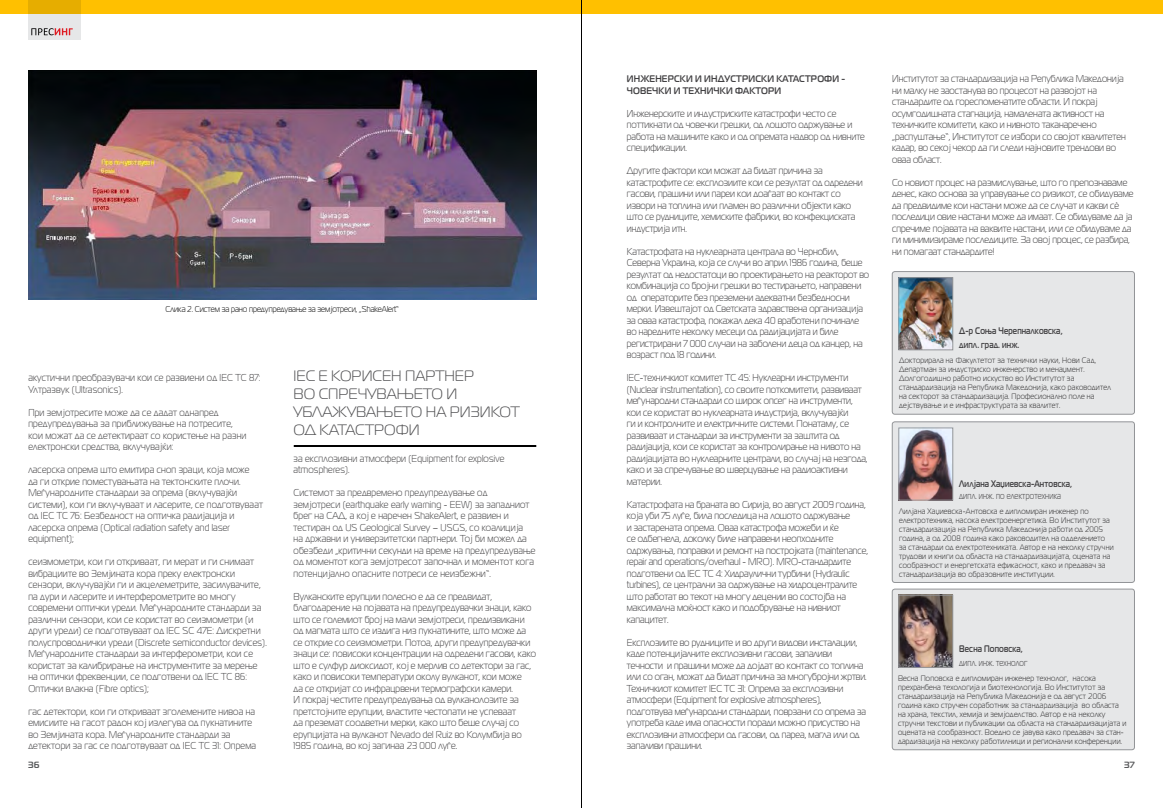
<style>
.page{position:relative;width:1163px;height:808px;background:#fff}
.page>*{position:absolute;margin:0;border:0;box-sizing:border-box;transform-origin:0 0}
.t1{font:15px/18px "ONE";color:#4d4d4f}
.t2{font:10px/11.5px "ONE";color:#414042;scale:.9 1}
.t3{font:10px/11.5px "ONE";letter-spacing:.02em;color:#414042;scale:.9 1}
.t4{font:700 9.5px/14.3px "ONE";letter-spacing:.02em;color:#414042;scale:.8 1}
.t5{font:700 9.5px/11.5px "ONE";letter-spacing:.02em;color:#414042;scale:.9 1}
.t6{font:9.5px "ONE";letter-spacing:.02em;color:#414042;scale:.8 1}
.t7{font:700 9px "ONE";color:#58595b}
.t8{font:8.5px "ONE";color:#000;scale:.9 1}
.t9{font:8px/9px "ONE";letter-spacing:.035em;color:#292829;scale:.9 1}
</style>
<div class="page">
<div style="left:892px;top:272px;width:242px;height:142px;background:#e6e7e8;border-radius:3px"></div>
<div style="left:891px;top:271px;width:243px;height:143px;border:1px solid #939598;border-radius:3px"></div>
<div style="left:892px;top:422px;width:242px;height:160px;background:#e6e7e8;border-radius:3px"></div>
<div style="left:891px;top:422px;width:243px;height:161px;border:1px solid #939598;border-radius:3px"></div>
<div style="left:892px;top:589px;width:242px;height:161px;background:#e6e7e8;border-radius:3px"></div>
<div style="left:891px;top:589px;width:243px;height:161px;border:1px solid #939598;border-radius:3px"></div>
<img style="left:900px;top:279px;width:50px;height:69px">
<div style="left:898px;top:277px;width:54px;height:73px;border:1px solid #939598"></div>
<img style="left:900px;top:430px;width:50px;height:68px">
<div style="left:898px;top:428px;width:54px;height:72px;border:1px solid #939598"></div>
<img style="left:900px;top:597px;width:50px;height:68px">
<div style="left:898px;top:595px;width:54px;height:72px;border:1px solid #939598"></div>
<img style="left:28px;top:71px;width:508px;height:229px">
<hr style="left:294px;top:445px;width:242px;height:2px;background:#000">
<div style="left:581px;top:0;width:581px;height:14px;background:#ffc000"></div>
<div style="left:0;top:0;width:581px;height:14px;background:#ffc000"></div>
<svg style="left:28px;top:0;width:53px;height:40px;background:#e5ce89"></svg>
<svg style="left:31px;top:28px;width:42px;height:7px"></svg>
<hr style="left:581px;top:0;width:1px;height:808px;background:#000">
<p class="t8" style="left:165px;top:305px;width:261px">Слика 2. Систем за рано предупредување за земјотреси, „ShakeAlert“</p>
<p class="t3" style="left:28px;top:372px;width:259px">акустични преобразувачи кои се развиени од IEC TC 87:<br>Ултразвук (Ultrasonics).</p>
<p class="t3" style="left:28px;top:406px;width:244px">При земјотресите може да се дадат однапред предупредувања за приближување на потресите, кои можат да се детектираат со користење на разни електронски средства, вклучувајќи:</p>
<p class="t3" style="left:28px;top:464px;width:262px">ласерска опрема што емитира сноп зраци, која може<br>да ги открие поместувањата на тектонските плочи.<br>Меѓународните стандарди за опрема (вклучувајќи системи), кои ги вклучуваат и ласерите, се подготвуваат од IEC TC 76: Безбедност на оптичка радијација и ласерска опрема (Optical radiation safety and laser equipment);</p>
<p class="t3" style="left:28px;top:556px;width:266px">сеизмометри, кои ги откриваат, ги мерат и ги снимаат вибрациите во Земјината кора преку електронски сензори, вклучувајќи ги и акцелеметрите, засилувачите, па дури и ласерите и интерферометрите во многу современи оптички уреди. Меѓународните стандарди за различни сензори, кои се користат во сеизмометри (и други уреди) се подготвуваат од IEC SC 47E: Дискретни полуспроводнички уреди (Discrete semiconductor devices).<br>Меѓународните стандарди за интерферометри, кои се користат за калибрирање на инструментите за мерење на оптички фреквенции, се подготвени од IEC TC 86:<br>Оптички влакна (Fibre optics);</p>
<p class="t3" style="left:28px;top:705px;width:254px">гас детектори, кои ги откриваат зголемените нивоа на емисиите на гасот радон кој излегува од пукнатините во Земјината кора. Меѓународните стандарди за детектори за гас се подготвуваат од IEC TC 31: Опрема</p>
<h1 class="t1" style="left:293px;top:367px;width:79px">IEC е корисен</h1>
<h1 class="t1" style="left:405px;top:367px;width:41px">партне</h1>
<h1 class="t1" style="left:464px;top:367px;width:12px">р</h1>
<h1 class="t1" style="left:293px;top:385px;width:178px">во сп речувањето и ублажувањето на ризик</h1>
<h1 class="t1" style="left:499px;top:403px;width:19px">от</h1>
<h1 class="t1" style="left:293px;top:421px;width:36px">од катаст</h1>
<h1 class="t1" style="left:374px;top:421px;width:44px">рофи</h1>
<p class="t3" style="left:293px;top:452px;width:236px">за експлозивни атмосфери (Equipment for explosive atmospheres).</p>
<p class="t3" style="left:293px;top:487px;width:270px">Системот за предвремено предупредување од земјотреси (earthquake early warning - EEW) за западниот брег на САД, а кој е наречен ShakeAlert, е развиен и тестиран од US Geological Survey – USGS, со коалиција<br>на државни и универзитетски партнери. Тој би можел да обезбеди „критични секунди на време на предупредување од моментот кога земјотресот започнал и моментот кога потенцијално опасните потреси се неизбежни“.</p>
<p class="t2" style="left:293px;top:590px;width:271px">Вулканските ерупции полесно е да се предвидат, благодарение на појавата на предупредувачки знаци, како што се големиот број на мали земјотреси, предизвикани од магмата што се издига низ пукнатините, што може да се открие со сеизмометри. Потоа, други предупредувачки знаци се: повисоки концентрации на одредени гасови, како што е сулфур диоксидот, кој е мерлив со детектори за гас, како и повисоки температури околу вулканот, кои може<br>да се откријат со инфрацрвени термографски камери.<br>И покрај честите предупредувања од вулканолозите за претстојните ерупции, властите честопати не успеваат<br>да преземат соодветни мерки, како што беше случај со ерупцијата на вулканот Nevado del Ruiz во Колумбија во 1985 година, во кој загинаа 23 000 луѓе.</p>
<p class="t5" style="left:626px;top:73px;width:244px">Инженерски и индустриски катастрофи - човечки и технички фактори</p>
<p class="t2" style="left:626px;top:107px;width:266px">Инженерските и индустриските катастрофи често се поттикнати од човечки грешки, од лошото одржување и работа на машините како и од опремата надвор од нивните спецификации.</p>
<p class="t2" style="left:626px;top:165px;width:263px">Другите фактори кои можат да бидат причина за катастрофите се: експлозиите кои се резултат од одредени гасови, прашини или пареи кои доаѓаат во контакт со извори на топлина или пламен во различни објекти како што се рудниците, хемиските фабрики, во конфекциската индустрија итн.</p>
<p class="t2" style="left:626px;top:245px;width:271px">Катастрофата на нуклеарната централа во Чернобил, Северна Украина, која се случи во април 1986 година, беше резултат од недостатоци во проектирањето на реакторот во комбинација со бројни грешки во тестирањето, направени од операторите без преземени адекватни безбедносни мерки. Извештајот од Светската здравствена организација за оваа катастрофа, покажал дека 40 вработени починале во наредните неколку месеци од радијацијата и биле регистрирани 7 000 случаи на заболени деца од канцер, на возраст под 18 години.</p>
<p class="t2" style="left:626px;top:372px;width:269px">IEC-техничкиот комитет TC 45: Нуклеарни инструменти (Nuclear instrumentation), со своите поткомитети, развиваат меѓународни стандарди со широк опсег на инструменти, кои се користат во нуклеарната индустрија, вклучувајќи<br>ги и контролните и електричните системи. Понатаму, се развиваат и стандарди за инструменти за заштита од радијација, кои се користат за контролирање на нивото на радијацијата во нуклеарните централи, во случај на незгода, како и за спречување во шверцување на радиоактивни материи.</p>
<p class="t2" style="left:626px;top:498px;width:270px">Катастрофата на браната во Сирија, во август 2009 година, која уби 75 луѓе, била последица на лошото одржување<br>и застарената опрема. Оваа катастрофа можеби и ќе<br>се одбегнела, доколку биле направени неопходните одржувања, поправки и ремонт на постројката (maintenance, repair and operations/overhaul - MRO). MRO-стандардите подготвени од IEC TC 4: Хидраулични турбини (Hydraulic turbines), се централни за одржување на хидроцентралите што работат во текот на многу децении во состојба на максимална моќност како и подобрување на нивниот капацитет.</p>
<p class="t2" style="left:626px;top:636px;width:268px">Експлозиите во рудниците и во други видови инсталации, каде потенцијалните експлозивни гасови, запаливи течности и прашини може да дојдат во контакт со топлина или со оган, можат да бидат причина за многубројни жртви.<br>Техничкиот комитет IEC TC 31: Опрема за експлозивни атмосфери (Equipment for explosive atmospheres), подготвува меѓународни стандарди, поврзани со опрема за употреба каде има опасности поради можно присуство на експлозивни атмосфери од гасови, од пареа, магла или од запаливи прашини.</p>
<p class="t2" style="left:891px;top:73px;width:261px">Институтот за стандардизација на Република Македонија ни малку не заостанува во процесот на развојот на стандардите од гореспоменатите области. И покрај осумгодишната стагнација, намалената активност на техничките комитети, како и нивното таканаречено „распуштање“, Институтот се избори со својот квалитетен кадар, во секој чекор да ги следи најновите трендови во оваа област.</p>
<p class="t2" style="left:891px;top:176px;width:270px">Со новиот процес на размислување, што го препознаваме денес, како основа за управување со ризикот, се обидуваме да предвидиме кои настани може да се случат и какви сè последици овие настани може да имаат. Се обидуваме да ја спречиме појавата на ваквите настани, или се обидуваме да ги минимизираме последиците. За овој процес, се разбира, ни помагаат стандардите!</p>
<p class="t4" style="left:959px;top:323px;width:131px">Д-р Соња Черепналковска, дипл. град. инж.</p>
<p class="t9" style="left:898px;top:356px;width:237px">Докторирала на Факултетот за технички науки, Нови Сад, Департман за индустриско инженерство и менаџмент.<br>Долгогодишно работно искуство во Институтот за стандардизација на Република Македонија, како раководител на секторот за стандардизација. Професионално поле на дејствување и е инфраструктурата за квалитет.</p>
<p class="t4" style="left:959px;top:476px;width:143px">Лилјана Хаџиевска-Антовска,</p>
<p class="t6" style="left:959px;top:490px;width:129px">дипл. инж. по електротехника</p>
<p class="t9" style="left:898px;top:506px;width:240px">Лилјана Хаџиевска-Антовска е дипломиран инженер по електротехника, насока електроенергетика. Во Институтот за стандардизација на Република Македонија работи од 2005 година, a од 2008 година како раководител на одделението за стандарди од електротехниката. Автор е на неколку стручни трудови и книги од областа на стандардизацијата, оцената на сообразност и енергетската ефикасност, како и предавач за стандардизација во образовните институции.</p>
<p class="t4" style="left:959px;top:641px;width:81px">Весна Поповска,</p>
<p class="t6" style="left:959px;top:657px;width:87px">дипл. инж. технолог</p>
<p class="t9" style="left:897px;top:673px;width:255px">Весна Поповска е дипломиран инженер технолог, насока прехранбена техологија и биотехнологија. Во Институтот за стандардизација на Република Македонија e од август 2006 година како стручен соработник за стандардизација во областа на храна, текстил, хемија и земјоделство. Автор е на неколку стручни текстови и публикации од областа на стандардизацијата и оцената на сообразност. Воедно се јавува како предавач за стан&shy;дардизација на неколку работилници и регионални конференции.</p>
<p class="t7" style="left:28px;top:759px;width:13px">36</p>
<p class="t7" style="left:1123px;top:759px;width:12px">37</p>
</div>
